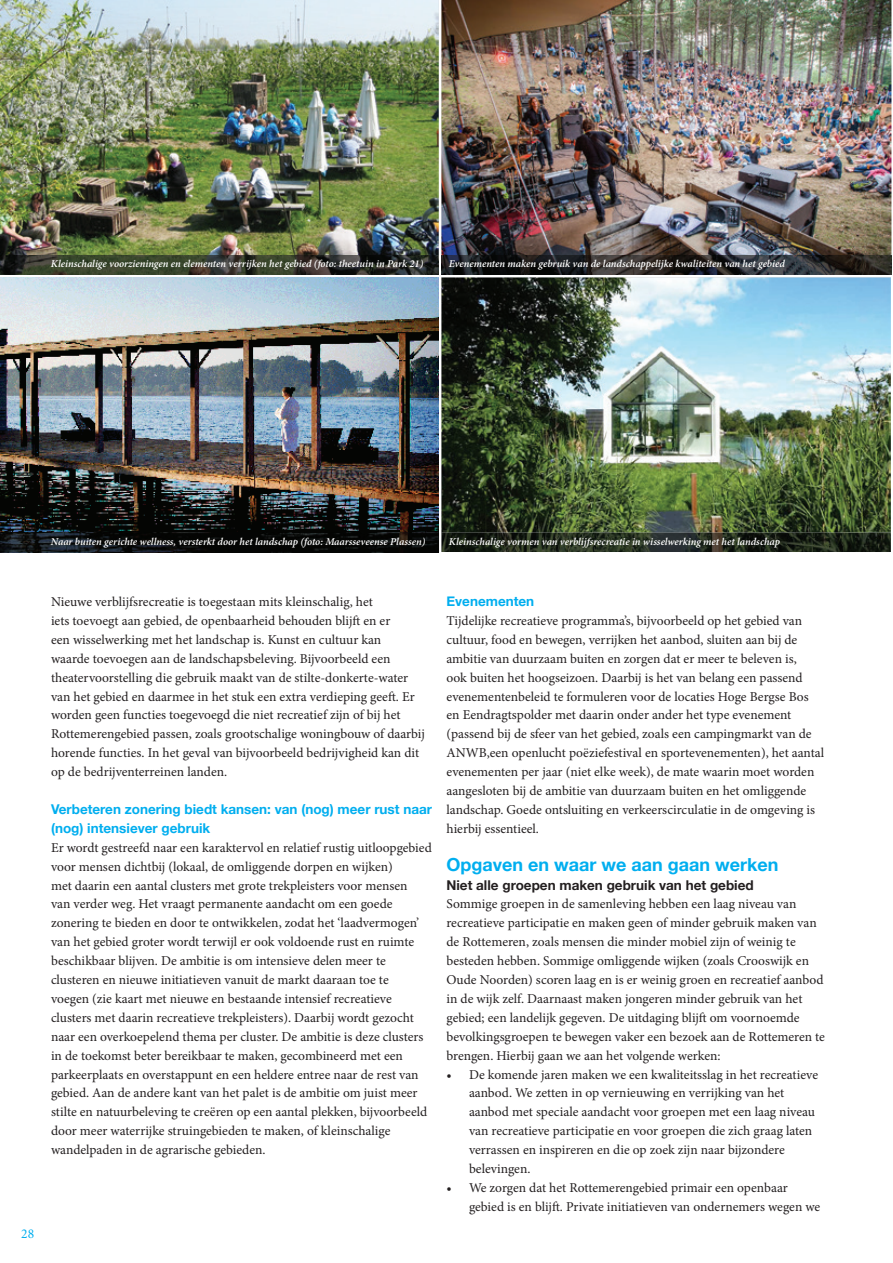
<style>
.page{position:relative;width:893px;height:1263px;background:#fff}
.page>*{position:absolute;margin:0;border:0;box-sizing:border-box;transform-origin:0 0}
.t1{font:700 18px "Helvetica Neue";color:#00aeef}
.t2{font:13.5px/18.9px "Minion Pro";color:#231f20}
.t3{font:700 13.5px/18.9px "Helvetica Neue";color:#00aeef}
.t4{font:700 13.5px "Helvetica Neue";color:#231f20}
.t5{font:13.5px "Minion Pro";color:#00aeef}
.t6{font:italic 600 10.5px "Minion Pro";letter-spacing:-.005em;color:#fff}
</style>
<div class="page">
<img style="left:0;top:277px;width:439px;height:256px">
<img style="left:441px;top:277px;width:450px;height:256px">
<img style="left:0;top:0;width:439px;height:255px">
<img style="left:441px;top:0;width:450px;height:255px">
<img style="left:0;top:255px;width:439px;height:19px">
<img style="left:441px;top:255px;width:450px;height:19px">
<svg style="left:0;top:533px;width:891px;height:19px;background:#171c16"></svg>
<p class="t6" style="left:51px;top:256px;width:374px">Kleinschalige voorzieningen en elementen verrijken het gebied (foto: theetuin in Park 21)</p>
<p class="t6" style="left:449px;top:256px;width:337px">Evenementen maken gebruik van de landschappelijke kwaliteiten van het gebied</p>
<p class="t6" style="left:51px;top:534px;width:376px">Naar buiten gerichte wellness, versterkt door het landschap (foto: Maarsseveense Plassen)</p>
<p class="t6" style="left:449px;top:534px;width:333px">Kleinschalige vormen van verblijfsrecreatie in wisselwerking met het landschap</p>
<p class="t5" style="left:21px;top:1225px;width:14px">28</p>
<p class="t2" style="left:51px;top:592px;width:375px">Nieuwe verblijfsrecreatie is toegestaan mits kleinschalig, het<br>iets toevoegt aan gebied, de openbaarheid behouden blijft en er<br>een wisselwerking met het landschap is Kunst en cultuur kan<br>waarde toevoegen aan de landschapsbeleving Bijvoorbeeld een theatervoorstelling die gebruik maakt van de stilte-donkerte-water van het gebied en daarmee in het stuk een extra verdieping geeft Er worden geen functies toegevoegd die niet recreatief zijn of bij het Rottemerengebied passen, zoals grootschalige woningbouw of daarbij horende functies In het geval van bijvoorbeeld bedrijvigheid kan dit op de bedrijventerreinen landen</p>
<p class="t3" style="left:51px;top:800px;width:383px">Verbeteren zonering biedt kansen: van (nog) meer rust naar (nog) intensiever gebruik</p>
<p class="t2" style="left:51px;top:838px;width:382px">Er wordt gestreefd naar een karaktervol en relatief rustig uitloopgebied voor mensen dichtbij (lokaal, de omliggende dorpen en wijken)<br>met daarin een aantal clusters met grote trekpleisters voor mensen<br>van verder weg Het vraagt permanente aandacht om een goede zonering te bieden en door te ontwikkelen, zodat het ‘laadvermogen’ van het gebied groter wordt terwijl er ook voldoende rust en ruimte beschikbaar blijven De ambitie is om intensieve delen meer te clusteren en nieuwe initiatieven vanuit de markt daaraan toe te<br>voegen (zie kaart met nieuwe en bestaande intensief recreatieve clusters met daarin recreatieve trekpleisters) Daarbij wordt gezocht naar een overkoepelend thema per cluster De ambitie is deze clusters in de toekomst beter bereikbaar te maken, gecombineerd met een parkeerplaats en overstappunt en een heldere entree naar de rest van gebied Aan de andere kant van het palet is de ambitie om juist meer stilte en natuurbeleving te creëren op een aantal plekken, bijvoorbeeld door meer waterrijke struingebieden te maken, of kleinschalige wandelpaden in de agrarische gebieden</p>
<p class="t3" style="left:446px;top:592px;width:89px">Evenementen</p>
<p class="t2" style="left:446px;top:611px;width:379px">Tijdelijke recreatieve programma’s, bijvoorbeeld op het gebied van cultuur, food en bewegen, verrijken het aanbod, sluiten aan bij de ambitie van duurzaam buiten en zorgen dat er meer te beleven is,<br>ook buiten het hoogseizoen Daarbij is het van belang een passend evenementenbeleid te formuleren voor de locaties Hoge Bergse Bos en Eendragtspolder met daarin onder ander het type evenement (passend bij de sfeer van het gebied, zoals een campingmarkt van de ANWB,een openlucht poëziefestival en sportevenementen), het aantal evenementen per jaar (niet elke week), de mate waarin moet worden aangesloten bij de ambitie van duurzaam buiten en het omliggende landschap Goede ontsluiting en verkeerscirculatie in de omgeving is hierbij essentieel</p>
<h1 class="t1" style="left:446px;top:850px;width:334px">Opgaven en waar we aan gaan werken</h1>
<p class="t4" style="left:446px;top:874px;width:309px">Niet alle groepen maken gebruik van het gebied</p>
<p class="t2" style="left:446px;top:895px;width:380px">Sommige groepen in de samenleving hebben een laag niveau van recreatieve participatie en maken geen of minder gebruik maken van de Rottemeren, zoals mensen die minder mobiel zijn of weinig te besteden hebben Sommige omliggende wijken (zoals Crooswijk en Oude Noorden) scoren laag en is er weinig groen en recreatief aanbod in de wijk zelf Daarnaast maken jongeren minder gebruik van het gebied; een landelijk gegeven De uitdaging blijft om voornoemde bevolkingsgroepen te bewegen vaker een bezoek aan de Rottemeren te brengen Hierbij gaan we aan het volgende werken:</p>
<p class="t2" style="left:469px;top:1065px;width:351px;text-indent:-23px">• De komende jaren maken we een kwaliteitsslag in het recreatieve aanbod We zetten in op vernieuwing en verrijking van het aanbod met speciale aandacht voor groepen met een laag niveau van recreatieve participatie en voor groepen die zich graag laten verrassen en inspireren en die op zoek zijn naar bijzondere belevingen</p>
<p class="t2" style="left:469px;top:1178px;width:353px;text-indent:-23px">• We zorgen dat het Rottemerengebied primair een openbaar gebied is en blijft Private initiatieven van ondernemers wegen we</p>
</div>
